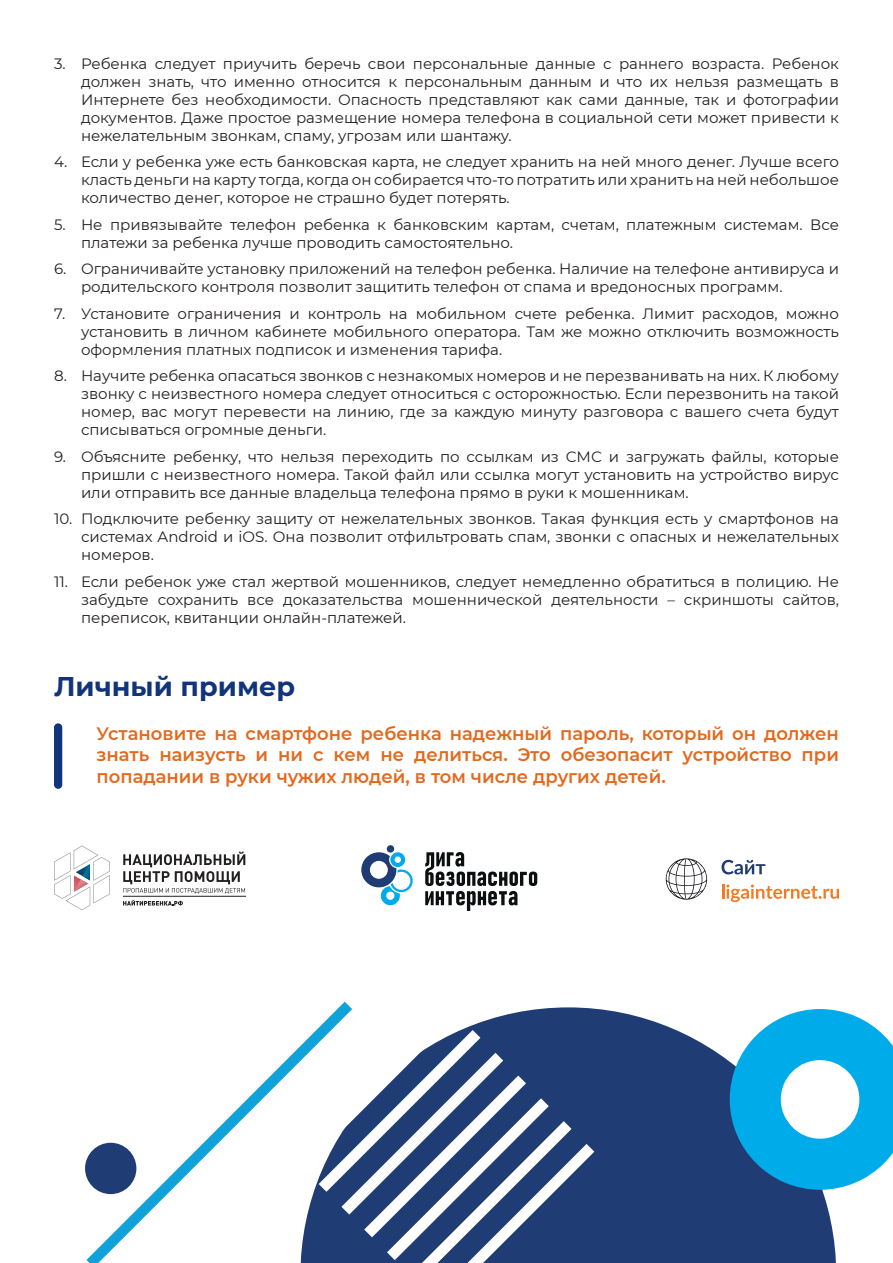
<style>
.page{position:relative;width:893px;height:1263px;background:#fff}
.page>*{position:absolute;margin:0;border:0;box-sizing:border-box;transform-origin:0 0}
.t1{font:700 27px "Montserrat";color:#11347a}
.t2{font:600 18px/21.6px "Montserrat";color:#e2691e;text-align:justify}
.t3{font:15px/18px "Montserrat";color:#231f20;text-align:justify}
</style>
<div class="page">
<div style="left:54px;top:723px;width:8px;height:66px;background:#11347a;border-radius:4px"></div>
<svg style="left:54px;top:846px;width:56px;height:64px"></svg>
<svg style="left:123px;top:852px;width:122px;height:42px"></svg>
<svg style="left:123px;top:900px;width:60px;height:5px"></svg>
<hr style="left:123px;top:896px;width:123px;height:1px;background:#231f20">
<svg style="left:425px;top:852px;width:112px;height:59px"></svg>
<svg style="left:361px;top:852px;width:52px;height:53px"></svg>
<div style="left:387px;top:845px;width:7px;height:7px;background:#203c74;border-radius:50%"></div>
<svg style="left:721px;top:860px;width:44px;height:14px"></svg>
<svg style="left:666px;top:858px;width:41px;height:42px"></svg>
<svg style="left:722px;top:884px;width:117px;height:18px"></svg>
<svg style="left:594px;top:1008px;width:242px;height:255px;background:#304a7e"></svg>
<svg style="left:86px;top:1073px;width:187px;height:190px"></svg>
<svg style="left:273px;top:1001px;width:321px;height:262px"></svg>
<svg style="left:730px;top:1009px;width:163px;height:181px"></svg>
<p class="t3" style="left:81px;top:54px;width:759px;text-indent:-27px">3. Ребенка следует приучить беречь свои персональные данные с раннего возраста. Ребенок должен знать, что именно относится к персональным данным и что их нельзя размещать в Интернете без необходимости. Опасность представляют как сами данные, так и фотографии документов. Даже простое размещение номера телефона в социальной сети может привести к нежелательным звонкам, спаму, угрозам или шантажу.</p>
<p class="t3" style="left:81px;top:152px;width:759px;text-indent:-27px">4. Если у ребенка уже есть банковская карта, не следует хранить на ней много денег. Лучше всего класть деньги на карту тогда, когда он собирается что-то потратить или хранить на ней небольшое количество денег, которое не страшно будет потерять.</p>
<p class="t3" style="left:81px;top:215px;width:759px;text-indent:-27px">5. Не привязывайте телефон ребенка к банковским картам, счетам, платежным системам. Все платежи за ребенка лучше проводить самостоятельно.</p>
<p class="t3" style="left:81px;top:259px;width:759px;text-indent:-27px">6. Ограничивайте установку приложений на телефон ребенка. Наличие на телефоне антивируса и родительского контроля позволит защитить телефон от спама и вредоносных программ.</p>
<p class="t3" style="left:81px;top:304px;width:759px;text-indent:-27px">7. Установите ограничения и контроль на мобильном счете ребенка. Лимит расходов, можно установить в личном кабинете мобильного оператора. Там же можно отключить возможность оформления платных подписок и изменения тарифа.</p>
<p class="t3" style="left:81px;top:366px;width:759px;text-indent:-27px">8. Научите ребенка опасаться звонков с незнакомых номеров и не перезванивать на них. К любому звонку с неизвестного номера следует относиться с осторожностью. Если перезвонить на такой номер, вас могут перевести на линию, где за каждую минуту разговора с вашего счета будут списываться огромные деньги.</p>
<p class="t3" style="left:81px;top:447px;width:759px;text-indent:-27px">9. Объясните ребенку, что нельзя переходить по ссылкам из СМС и загружать файлы, которые пришли с неизвестного номера. Такой файл или ссылка могут установить на устройство вирус или отправить все данные владельца телефона прямо в руки к мошенникам.</p>
<p class="t3" style="left:81px;top:509px;width:759px;text-indent:-27px">10. Подключите ребенку защиту от нежелательных звонков. Такая функция есть у смартфонов на системах Android и iOS. Она позволит отфильтровать спам, звонки с опасных и нежелательных номеров.</p>
<p class="t3" style="left:81px;top:572px;width:759px;text-indent:-27px">11. Если ребенок уже стал жертвой мошенников, следует немедленно обратиться в полицию. Не забудьте сохранить все доказательства мошеннической деятельности – скриншоты сайтов, переписок, квитанции онлайн-платежей.</p>
<h1 class="t1" style="left:54px;top:667px;width:243px">Личный пример</h1>
<p class="t2" style="left:97px;top:722px;width:744px">Установите на смартфоне ребенка надежный пароль, который он должен знать наизусть и ни с кем не делиться. Это обезопасит устройство при попадании в руки чужих людей, в том числе других детей.</p>
</div>
